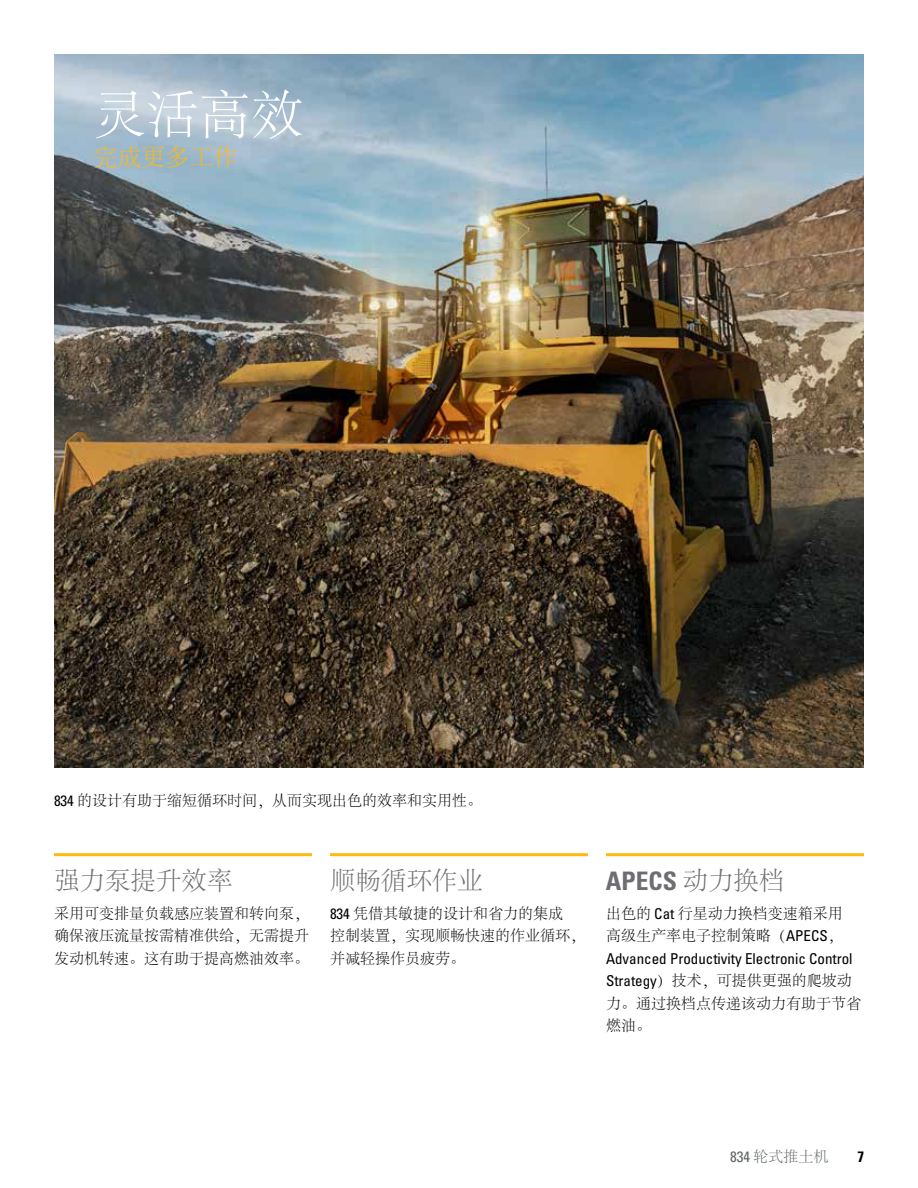
<style>
.page{position:relative;width:918px;height:1188px;background:#fff}
.page>*{position:absolute;margin:0;border:0;box-sizing:border-box;transform-origin:0 0}
.t1{font:300 52.5px "Adobe Song Std";color:#fff}
.t2{font:300 25.5px "Adobe Song Std";color:#6d6e71}
.t3{font:25.5px "Univers LTCYR 67 Bold Cond";color:#6d6e71}
.t4{font:300 24px "Adobe Song Std";color:#fdba11}
.t5{font:300 15px/22.5px "Adobe Song Std";color:#000}
.t6{font:condensed 15px "Univers LTCYR 57";color:#000}
.t7{font:300 15px "Adobe Song Std";color:#5d6263}
.t8{font:15px "Univers LTCYR 67 Bold Cond";color:#000}
.s1{font-family:"Univers LTCYR 57";font-weight:400;font-stretch:condensed}
.s2{font-family:"Adobe Song Std";font-weight:300}
</style>
<div class="page">
<img style="left:54px;top:54px;width:810px;height:714px">
<hr style="left:54px;top:853px;width:258px;height:3px;background:#fdba11">
<hr style="left:330px;top:853px;width:258px;height:3px;background:#fdba11">
<hr style="left:606px;top:853px;width:258px;height:3px;background:#fdba11">
<h1 class="t1" style="left:94px;top:87px;width:212px">灵活高效</h1>
<h3 class="t4" style="left:94px;top:144px;width:145px">完成更多工作</h3>
<p class="t5" style="left:54px;top:790px;width:430px"><span class="s1">834</span> 的设计有助于缩短循环时间，从而实现出色的效率和实用性。</p>
<h2 class="t2" style="left:54px;top:867px;width:180px">强力泵提升效率</h2>
<h2 class="t2" style="left:330px;top:867px;width:154px">顺畅循环作业</h2>
<h2 class="t3" style="left:606px;top:865px;width:180px">APECS <span class="s2">动力换档</span></h2>
<p class="t5" style="left:54px;top:903px;width:256px;text-align:justify">采用可变排量负载感应装置和转向泵，确保液压流量按需精准供给，无需提升发动机转速。这有助于提高燃油效率。</p>
<p class="t5" style="left:606px;top:903px;width:238px">出色的 <span class="s1">Cat</span> 行星动力换档变速箱采用高级生产率电子控制策略（<span class="s1">APECS</span>，</p>
<p class="t5" style="left:330px;top:903px;width:256px"><span class="s1">834</span> 凭借其敏捷的设计和省力的集成<br>控制装置，实现顺畅快速的作业循环，并减轻操作员疲劳。</p>
<p class="t6" style="left:606px;top:949px;width:248px">Advanced Productivity Electronic Control</p>
<p class="t5" style="left:606px;top:970px;width:256px"><span class="s1">Strategy</span>）技术，可提供更强的爬坡动力。通过换档点传递该动力有助于节省燃油。</p>
<p class="t7" style="left:730px;top:1148px;width:100px"><span class="s1">834</span> 轮式推土机</p>
<p class="t8" style="left:857px;top:1147px;width:8px">7</p>
</div>
